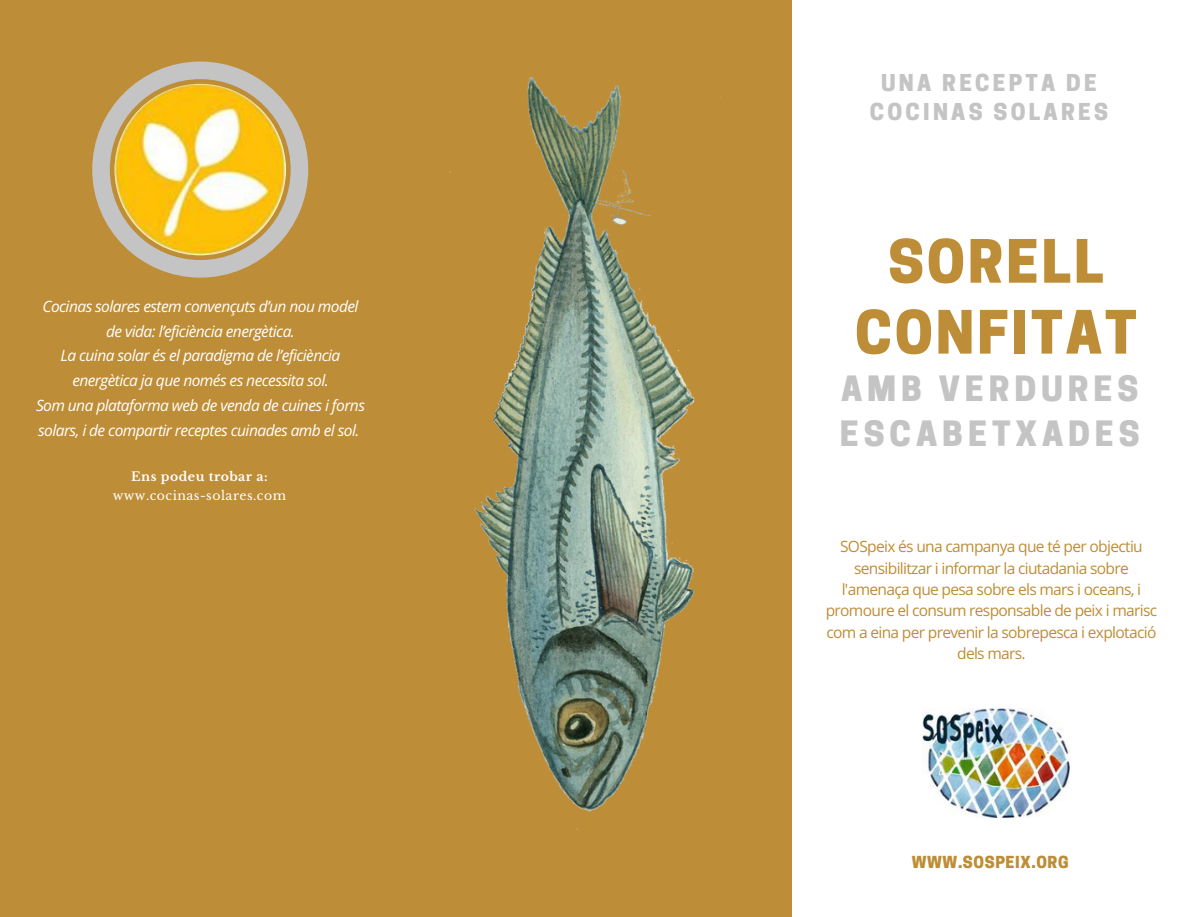
<style>
.page{position:relative;width:1188px;height:917px;background:#fff}
.page>*{position:absolute;margin:0;border:0;box-sizing:border-box;transform-origin:0 0}
.t1{font:800 55.95px/70.8px "Cooper Hewitt";letter-spacing:.05em;color:#be8d37;text-align:center}
.t2{font:800 32.7px/45px "Cooper Hewitt";letter-spacing:.15em;color:#c4c4c4}
.t3{font:800 21.75px/29.2px "Cooper Hewitt";letter-spacing:.15em;color:#c4c4c4;text-align:center}
.t4{font:italic 15.6px/24.8px "Open Sans";letter-spacing:-.035em;color:#fff;text-align:center}
.t5{font:15.6px/21.3px "Open Sans";letter-spacing:-.045em;color:#be8d37;text-align:center}
.t6{font:800 15.6px "Cooper Hewitt";letter-spacing:.04em;color:#be8d37}
.t7{font:12.45px "Libre Baskerville";letter-spacing:.04em;color:#fff}
.t8{font:700 12.45px "Libre Baskerville";letter-spacing:.04em;color:#fff}
</style>
<div class="page">
<div style="left:0;top:0;width:792px;height:916px;background:#be8d37"></div>
<img style="left:922px;top:708px;width:148px;height:110px">
<img style="left:448px;top:73px;width:273px;height:757px">
<svg style="left:92px;top:62px;width:216px;height:216px"></svg>
<p class="t4" style="left:36px;top:293px;width:330px">Cocinas solares estem convençuts d’un nou model de vida: l’eficiència energètica.<br>La cuina solar és el paradigma de l’eficiència energètica ja que només es necessita sol.<br>Som una plataforma web de venda de cuines i forns solars, i de compartir receptes cuinades amb el sol.</p>
<p class="t8" style="left:131px;top:469px;width:138px">Ens podeu trobar a:</p>
<p class="t7" style="left:113px;top:488px;width:175px">www.cocinas-solares.com</p>
<h3 class="t3" style="left:870px;top:71px;width:240px">UNA RECEPTA DE<br>COCINAS SOLARES</h3>
<h1 class="t1" style="left:855px;top:233px;width:283px">SORELL<br>CONFITAT</h1>
<h2 class="t2" style="left:840px;top:371px;width:301px">AMB VERDURES<br>ESCABETXADES</h2>
<p class="t5" style="left:826px;top:535px;width:333px">SOSpeix és una campanya que té per objectiu sensibilitzar i informar la ciutadania sobre l'amenaça que pesa sobre els mars i oceans, i promoure el consum responsable de peix i marisc com a eina per prevenir la sobrepesca i explotació dels mars.</p>
<p class="t6" style="left:912px;top:856px;width:158px">WWW.SOSPEIX.ORG</p>
</div>
